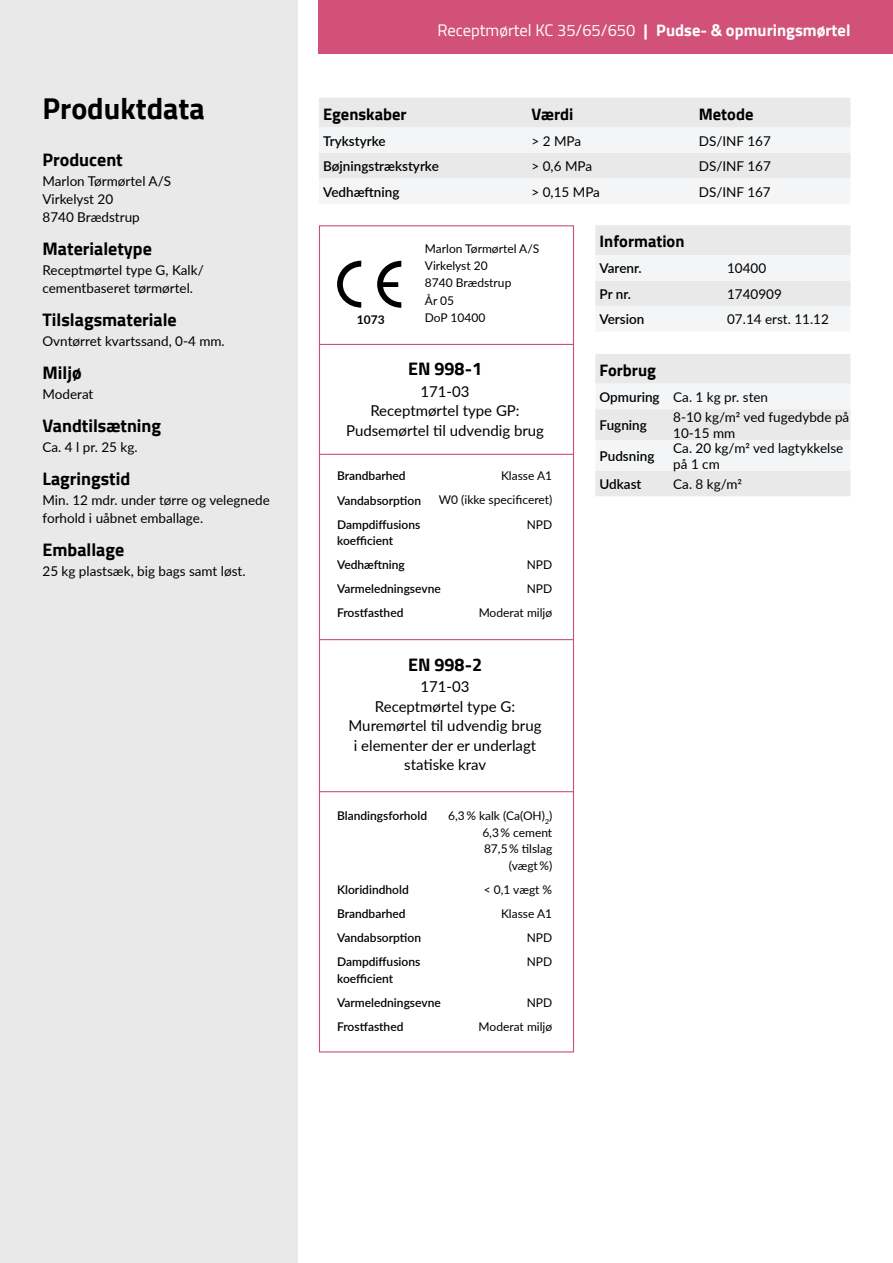
<style>
.page{position:relative;width:893px;height:1263px;background:#fff}
.page>*{position:absolute;margin:0;border:0;box-sizing:border-box;transform-origin:0 0}
.t1{font:700 30px "Cairo";color:#000}
.t2{font:700 18px "Cairo";color:#000}
.t3{font:16.5px "Cairo";color:#fff}
.t4{font:700 16.5px "Cairo";color:#000}
.t5{font:15px/19.5px "Lato";color:#000;text-align:center}
.t6{font:13.5px/18px "Lato";color:#000}
.t7{font:600 13.5px/28.2px "Lato";color:#000}
.t8{font:600 12px/24.2px "Lato";color:#000}
.t9{font:12px/24.2px "Lato";color:#000;text-align:right}
.t10{font:700 12px "Lato";color:#000}
.s1{font-weight:700}
.s2{font-weight:400}
</style>
<div class="page">
<div style="left:0;top:0;width:298px;height:1263px;background:#e9e9ea"></div>
<div style="left:319px;top:0;width:574px;height:53px;background:#d1517a"></div>
<div style="left:319px;top:225px;width:255px;height:827px;border:1px solid #ce4f77"></div>
<svg style="left:595px;top:225px;width:255px;height:106px"></svg>
<svg style="left:595px;top:354px;width:255px;height:142px"></svg>
<hr style="left:319px;top:344px;width:254px;height:1px;background:#ce4f77">
<hr style="left:319px;top:454px;width:254px;height:1px;background:#ce4f77">
<hr style="left:319px;top:639px;width:254px;height:1px;background:#ce4f77">
<hr style="left:319px;top:791px;width:254px;height:1px;background:#ce4f77">
<svg style="left:337px;top:261px;width:24px;height:47px"></svg>
<svg style="left:377px;top:261px;width:24px;height:47px"></svg>
<svg style="left:319px;top:98px;width:531px;height:106px"></svg>
<h1 class="t1" style="left:43px;top:91px;width:164px">Produktdata</h1>
<h2 class="t2" style="left:43px;top:149px;width:82px">Producent</h2>
<p class="t6" style="left:43px;top:172px;width:130px">Marlon Tørmørtel A/S<br>Virkelyst 20<br>8740 Brædstrup</p>
<h2 class="t2" style="left:43px;top:238px;width:111px">Materialetype</h2>
<p class="t6" style="left:43px;top:261px;width:163px">Receptmørtel type G, Kalk/ cementbaseret tørmørtel.</p>
<h2 class="t2" style="left:43px;top:309px;width:136px">Tilslagsmateriale</h2>
<p class="t6" style="left:43px;top:332px;width:184px">Ovntørret kvartssand, 0-4 mm.</p>
<h2 class="t2" style="left:43px;top:362px;width:41px">Miljø</h2>
<p class="t6" style="left:43px;top:385px;width:52px">Moderat</p>
<h2 class="t2" style="left:43px;top:415px;width:120px">Vandtilsætning</h2>
<p class="t6" style="left:43px;top:438px;width:97px">Ca. 4 l pr. 25 kg.</p>
<h2 class="t2" style="left:43px;top:468px;width:89px">Lagringstid</h2>
<p class="t6" style="left:43px;top:491px;width:229px">Min. 12 mdr. under tørre og velegnede forhold i uåbnet emballage.</p>
<h2 class="t2" style="left:43px;top:539px;width:83px">Emballage</h2>
<p class="t6" style="left:43px;top:562px;width:205px">25 kg plastsæk, big bags samt løst.</p>
<p class="t3" style="left:437px;top:17px;width:415px">Receptmørtel KC 35/65/650 <span class="s1">| Pudse- &amp; opmuringsmørtel</span></p>
<p class="t4" style="left:323px;top:104px;width:85px">Egenskaber</p>
<p class="t4" style="left:531px;top:104px;width:43px">Værdi</p>
<p class="t4" style="left:699px;top:104px;width:56px">Metode</p>
<p class="t7" style="left:323px;top:126px;width:64px">Trykstyrke</p>
<p class="t6" style="left:531px;top:131px;width:51px">&gt; 2 MPa</p>
<p class="t6" style="left:699px;top:131px;width:74px">DS/INF 167</p>
<p class="t7" style="left:323px;top:152px;width:117px">Bøjningstrækstyrke</p>
<p class="t6" style="left:531px;top:157px;width:62px">&gt; 0,6 MPa</p>
<p class="t6" style="left:699px;top:157px;width:74px">DS/INF 167</p>
<p class="t7" style="left:323px;top:177px;width:78px">Vedhæftning</p>
<p class="t6" style="left:531px;top:182px;width:70px">&gt; 0,15 MPa</p>
<p class="t6" style="left:699px;top:182px;width:74px">DS/INF 167</p>
<p class="t9" style="left:425px;top:239px;width:116px;line-height:17.2px;text-align:left">Marlon Tørmørtel A/S<br>Virkelyst 20<br>8740 Brædstrup<br>År 05</p>
<p class="t10" style="left:357px;top:311px;width:29px">1073</p>
<p class="t9" style="left:425px;top:305px;width:62px">DoP 10400</p>
<h2 class="t2" style="left:408px;top:359px;width:76px">EN 998-1</h2>
<p class="t5" style="left:346px;top:381px;width:199px">171-03<br>Receptmørtel type GP:<br>Pudsemørtel til udvendig brug</p>
<p class="t9" style="left:439px;top:463px;width:115px">Klasse A1<br>W0 (ikke specificeret)<br>NPD</p>
<p class="t9" style="left:479px;top:552px;width:75px">NPD<br>NPD<br>Moderat miljø</p>
<p class="t8" style="left:337px;top:463px;width:86px">Brandbarhed<br>Vandabsorption<br>Dampdiffusions</p>
<p class="t8" style="left:337px;top:528px;width:105px">koefficient<br>Vedhæftning<br>Varmeledningsevne<br>Frostfasthed</p>
<h2 class="t2" style="left:408px;top:654px;width:76px">EN 998-2</h2>
<p class="t5" style="left:349px;top:676px;width:195px">171-03<br>Receptmørtel type G:<br>Muremørtel til udvendig brug i elementer der er underlagt statiske krav</p>
<p class="t8" style="left:337px;top:803px;width:92px">Blandingsforhold</p>
<p class="t8" style="left:337px;top:877px;width:86px">Kloridindhold<br>Brandbarhed<br>Vandabsorption<br>Dampdiffusions</p>
<p class="t8" style="left:337px;top:965px;width:105px">koefficient<br>Varmeledningsevne<br>Frostfasthed</p>
<p class="t9" style="left:448px;top:807px;width:106px;line-height:16.5px">6,3 % kalk (Ca(OH)<sub>2</sub>)<br>6,3 % cement<br>87,5 % tilslag<br>(vægt %)</p>
<p class="t9" style="left:484px;top:877px;width:70px">&lt; 0,1 vægt %<br>Klasse A1<br>NPD<br>NPD</p>
<p class="t9" style="left:479px;top:990px;width:75px">NPD<br>Moderat miljø</p>
<p class="t4" style="left:600px;top:232px;width:86px">Information</p>
<p class="t7" style="left:600px;top:254px;width:44px">Varenr.</p>
<p class="t6" style="left:727px;top:259px;width:41px">10400</p>
<p class="t7" style="left:600px;top:279px;width:33px">Pr nr.</p>
<p class="t6" style="left:727px;top:284px;width:56px">1740909</p>
<p class="t7" style="left:600px;top:305px;width:46px">Version</p>
<p class="t6" style="left:727px;top:310px;width:103px">07.14 erst. 11.12</p>
<p class="t4" style="left:600px;top:360px;width:58px">Forbrug</p>
<p class="t7" style="left:600px;top:382px;width:170px">Opmuring <span class="s2">Ca. 1 kg pr. sten<br></span>Fugning</p>
<p class="t6" style="left:673px;top:409px;width:178px;line-height:15.6px">8-10 kg/m2 ved fugedybde på<br>10-15 mm</p>
<p class="t7" style="left:600px;top:441px;width:56px">Pudsning</p>
<p class="t6" style="left:673px;top:440px;width:172px;line-height:15.6px">Ca. 20 kg/m2 ved lagtykkelse på 1 cm</p>
<p class="t7" style="left:600px;top:469px;width:43px">Udkast</p>
<p class="t6" style="left:673px;top:474px;width:70px">Ca. 8 kg/m2</p>
</div>
